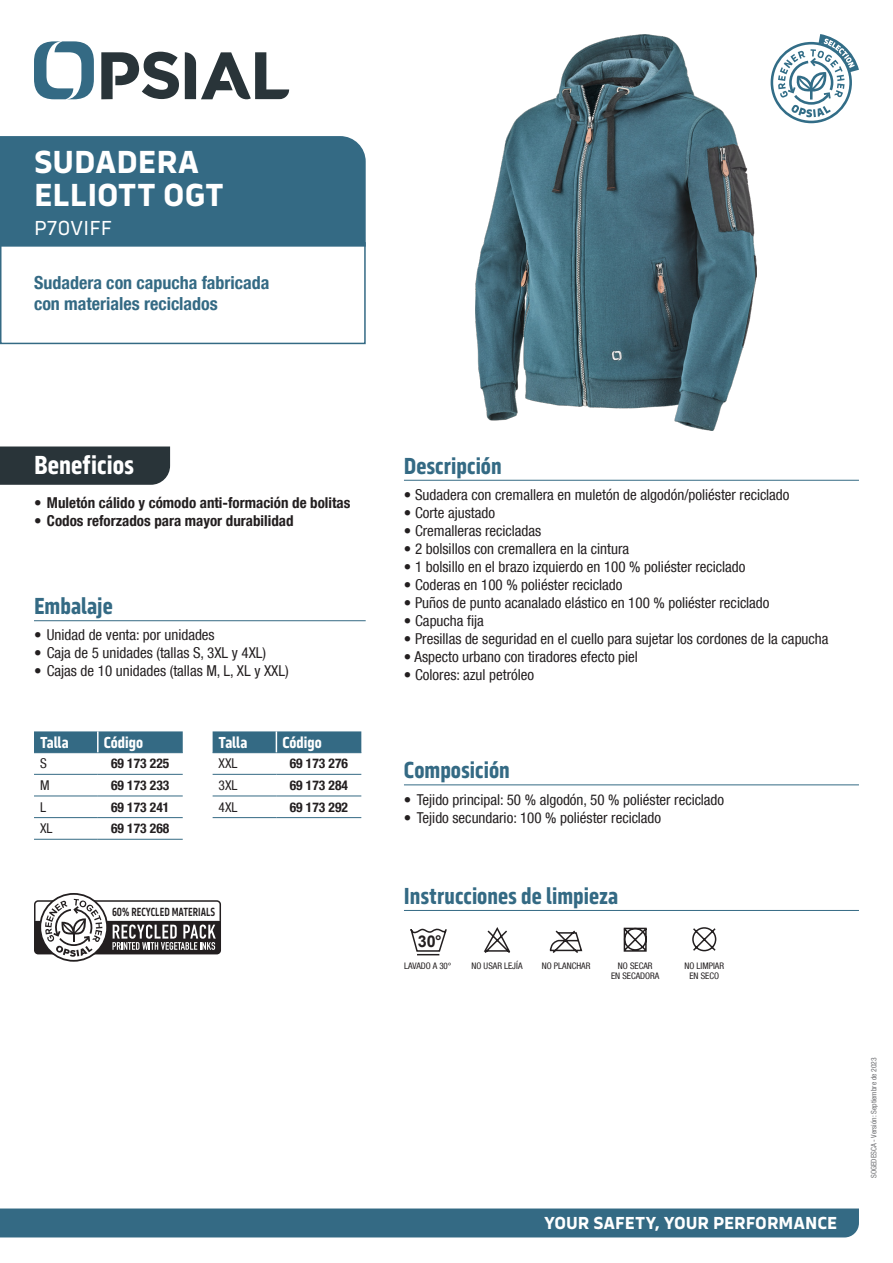
<style>
.page{position:relative;width:893px;height:1263px;background:#fff}
.page>*{position:absolute;margin:0;border:0;box-sizing:border-box;transform-origin:0 0}
.NOM_PRODUIT_NC{font:700 33px/33px "Serca";color:#fff}
.Benefices{font:700 27px "Serca Condensed";color:#fff}
.Sous-titres{font:700 24px "Serca Condensed";color:#346a84}
.Code_P{font:21px "Serca";letter-spacing:-.005em;color:#fff}
.PLUS_PRODUIT{font:700 condensed 18px/21.6px "Helvetica Neue LT Com";color:#346a84}
.t1{font:700 18px "Serca";color:#fff}
.tableauTitre{font:700 16.5px "Serca Condensed";color:#fff}
.t2{font:700 16.2px "Arial";color:#231f20}
.Texte{font:condensed 15px "Helvetica Neue LT Com";color:#231f20}
.t3{font:700 condensed 15px "Helvetica Neue LT Com";color:#231f20}
.TableauCode{font:700 condensed 13.5px "Helvetica Neue LT Com";color:#231f20}
.tableau{font:condensed 13.5px "Helvetica Neue LT Com";color:#231f20}
.t4{font:600 12.3px "Serca Condensed";color:#231f20;scale:.85 1}
.Puces_texte_regular{font:condensed 9px/10.5px "Helvetica Neue LT Com";color:#231f20;text-align:center}
.Date{font:condensed 7.5px "Helvetica Neue LT Com";color:#6c6d70}
</style>
<div class="page">
<svg style="left:34px;top:41px;width:60px;height:58px"></svg>
<svg style="left:185px;top:52px;width:104px;height:48px"></svg>
<svg style="left:101px;top:52px;width:78px;height:47px"></svg>
<div style="left:0;top:1208px;width:859px;height:29px;background:#346a84"></div>
<hr style="left:34px;top:620px;width:332px;height:1px;background:#346a84">
<div style="left:34px;top:731px;width:149px;height:21px;background:#346a84"></div>
<hr style="left:34px;top:752px;width:64px;height:1px;background:#346a84">
<hr style="left:98px;top:752px;width:85px;height:1px;background:#346a84">
<hr style="left:34px;top:774px;width:64px;height:1px;background:#346a84">
<hr style="left:98px;top:774px;width:85px;height:1px;background:#346a84">
<hr style="left:34px;top:796px;width:64px;height:1px;background:#346a84">
<hr style="left:98px;top:796px;width:85px;height:1px;background:#346a84">
<hr style="left:34px;top:817px;width:64px;height:1px;background:#346a84">
<hr style="left:98px;top:817px;width:85px;height:1px;background:#346a84">
<hr style="left:34px;top:839px;width:64px;height:1px;background:#346a84">
<hr style="left:98px;top:839px;width:85px;height:1px;background:#346a84">
<hr style="left:97px;top:731px;width:2px;height:21px;background:#fff">
<hr style="left:213px;top:774px;width:63px;height:1px;background:#346a84">
<hr style="left:276px;top:774px;width:85px;height:1px;background:#346a84">
<hr style="left:213px;top:796px;width:63px;height:1px;background:#346a84">
<hr style="left:276px;top:796px;width:85px;height:1px;background:#346a84">
<svg style="left:213px;top:731px;width:148px;height:22px;background:#3a6e87"></svg>
<hr style="left:213px;top:817px;width:63px;height:1px;background:#346a84">
<hr style="left:276px;top:817px;width:85px;height:1px;background:#346a84">
<hr style="left:404px;top:480px;width:455px;height:1px;background:#346a84">
<hr style="left:404px;top:784px;width:455px;height:1px;background:#346a84">
<div style="left:0;top:446px;width:170px;height:39px;background:#293439"></div>
<div style="left:0;top:242px;width:366px;height:102px;border:2px solid #346a84"></div>
<div style="left:0;top:136px;width:366px;height:111px;background:#346a84"></div>
<hr style="left:404px;top:910px;width:455px;height:1px;background:#346a84">
<svg style="left:410px;top:928px;width:37px;height:28px"></svg>
<svg style="left:623px;top:927px;width:24px;height:25px"></svg>
<svg style="left:692px;top:927px;width:25px;height:25px"></svg>
<svg style="left:549px;top:930px;width:34px;height:23px"></svg>
<svg style="left:483px;top:927px;width:28px;height:26px"></svg>
<svg style="left:34px;top:893px;width:188px;height:69px"></svg>
<img style="left:476px;top:34px;width:281px;height:397px">
<svg style="left:771px;top:34px;width:88px;height:89px"></svg>
<p class="NOM_PRODUIT_NC" style="left:34px;top:145px;width:191px">SUDADERA<br>ELLIOTT OGT</p>
<p class="Code_P" style="left:34px;top:216px;width:80px">P70VIFF</p>
<p class="PLUS_PRODUIT" style="left:34px;top:272px;width:237px">Sudadera con capucha fabricada con materiales reciclados</p>
<p class="Benefices" style="left:34px;top:449px;width:101px">Beneficios</p>
<p class="t3" style="left:34px;top:494px;width:318px">• Muletón cálido y cómodo anti-formación de bolitas</p>
<p class="t3" style="left:34px;top:512px;width:261px">• Codos reforzados para mayor durabilidad</p>
<p class="Sous-titres" style="left:34px;top:592px;width:80px">Embalaje</p>
<p class="Texte" style="left:34px;top:626px;width:182px">• Unidad de venta: por unidades</p>
<p class="Texte" style="left:34px;top:644px;width:234px">• Caja de 5 unidades (tallas S, 3XL y 4XL)</p>
<p class="Texte" style="left:34px;top:662px;width:256px">• Cajas de 10 unidades (tallas M, L, XL y XXL)</p>
<p class="tableauTitre" style="left:40px;top:733px;width:30px">Talla</p>
<p class="tableauTitre" style="left:104px;top:733px;width:41px">Código</p>
<p class="tableau" style="left:40px;top:756px;width:8px">S</p>
<p class="TableauCode" style="left:111px;top:755px;width:60px">69 173 225</p>
<p class="tableau" style="left:40px;top:777px;width:11px">M</p>
<p class="TableauCode" style="left:111px;top:777px;width:60px">69 173 233</p>
<p class="tableau" style="left:40px;top:799px;width:7px">L</p>
<p class="TableauCode" style="left:111px;top:799px;width:60px">69 173 241</p>
<p class="tableau" style="left:40px;top:820px;width:14px">XL</p>
<p class="TableauCode" style="left:111px;top:820px;width:60px">69 173 268</p>
<p class="tableauTitre" style="left:219px;top:733px;width:30px">Talla</p>
<p class="tableauTitre" style="left:282px;top:733px;width:41px">Código</p>
<p class="tableau" style="left:219px;top:756px;width:20px">XXL</p>
<p class="TableauCode" style="left:290px;top:755px;width:60px">69 173 276</p>
<p class="tableau" style="left:219px;top:777px;width:20px">3XL</p>
<p class="TableauCode" style="left:290px;top:777px;width:60px">69 173 284</p>
<p class="tableau" style="left:219px;top:799px;width:20px">4XL</p>
<p class="TableauCode" style="left:290px;top:799px;width:60px">69 173 292</p>
<p class="t4" style="left:112px;top:904px;width:123px">60% RECYCLED MATERIALS</p>
<p class="Sous-titres" style="left:404px;top:452px;width:99px">Descripción</p>
<p class="Texte" style="left:404px;top:486px;width:387px">• Sudadera con cremallera en muletón de algodón/poliéster reciclado</p>
<p class="Texte" style="left:404px;top:504px;width:93px">• Corte ajustado</p>
<p class="Texte" style="left:404px;top:522px;width:139px">• Cremalleras recicladas</p>
<p class="Texte" style="left:404px;top:540px;width:227px">• 2 bolsillos con cremallera en la cintura</p>
<p class="Texte" style="left:404px;top:558px;width:343px">• 1 bolsillo en el brazo izquierdo en 100 % poliéster reciclado</p>
<p class="Texte" style="left:404px;top:576px;width:220px">• Coderas en 100 % poliéster reciclado</p>
<p class="Texte" style="left:404px;top:594px;width:367px">• Puños de punto acanalado elástico en 100 % poliéster reciclado</p>
<p class="Texte" style="left:404px;top:612px;width:81px">• Capucha fija</p>
<p class="Texte" style="left:404px;top:630px;width:426px">• Presillas de seguridad en el cuello para sujetar los cordones de la capucha</p>
<p class="Texte" style="left:404px;top:648px;width:235px">• Aspecto urbano con tiradores efecto piel</p>
<p class="Texte" style="left:404px;top:666px;width:132px">• Colores: azul petróleo</p>
<p class="Sous-titres" style="left:404px;top:756px;width:107px">Composición</p>
<p class="Texte" style="left:404px;top:790px;width:322px">• Tejido principal: 50 % algodón, 50 % poliéster reciclado</p>
<p class="Texte" style="left:404px;top:808px;width:259px">• Tejido secundario: 100 % poliéster reciclado</p>
<p class="Sous-titres" style="left:404px;top:882px;width:216px">Instrucciones de limpieza</p>
<p class="t2" style="left:418px;top:930px;width:25px">30°</p>
<p class="Puces_texte_regular" style="left:404px;top:960px;width:49px">LAVADO A 30°</p>
<p class="Puces_texte_regular" style="left:471px;top:960px;width:53px">NO USAR LEJÍA</p>
<p class="Puces_texte_regular" style="left:542px;top:960px;width:50px">NO PLANCHAR</p>
<p class="Puces_texte_regular" style="left:611px;top:960px;width:50px">NO SECAR<br>EN SECADORA</p>
<p class="Puces_texte_regular" style="left:684px;top:960px;width:41px">NO LIMPIAR<br>EN SECO</p>
<p class="t1" style="left:544px;top:1212px;width:295px">YOUR SAFETY, YOUR PERFORMANCE</p>
<p class="Date" style="left:869px;top:1178px;width:122px;rotate:-90deg">SOGEDESCA - Versión: Septiembre de 2023</p>
</div>
